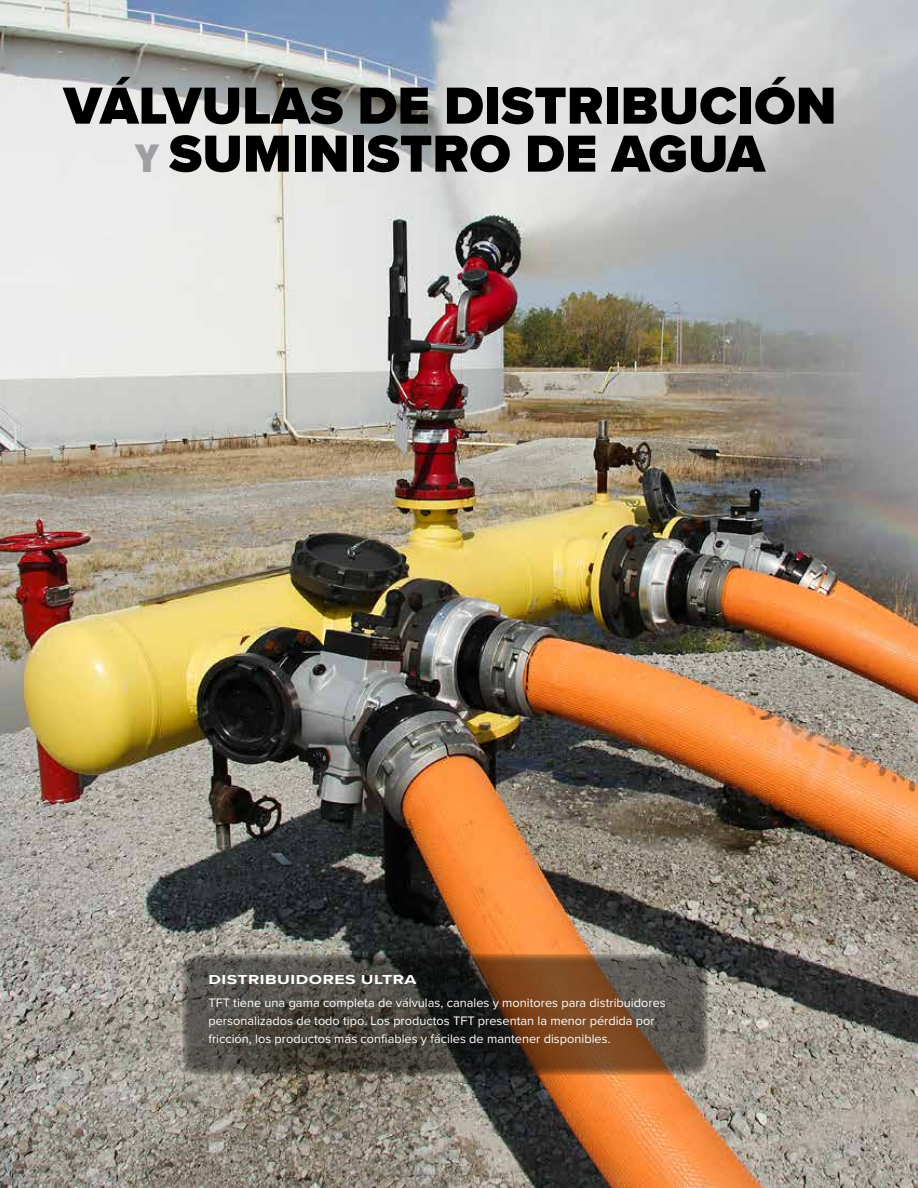
<style>
.page{position:relative;width:918px;height:1188px;background:#fff}
.page>*{position:absolute;margin:0;border:0;box-sizing:border-box;transform-origin:0 0}
.t1{font:900 54px/48px "Proxima Nova";letter-spacing:.005em;color:#000;text-align:center}
.t2{font:700 13.5px "Proxima Nova";letter-spacing:.025em;color:#fff;scale:1.3 1}
.t3{font:12.75px/18px "Proxima Nova";color:#fff}
.s1{font-family:"Proxima Nova Cond";font-size:41.25px;color:#9d9fa2}
</style>
<div class="page">
<img style="left:0;top:0;width:918px;height:1188px">
<svg style="left:182px;top:954px;width:527px;height:121px"></svg>
<h1 class="t1" style="left:64px;top:81px;width:774px">VÁLVULAS DE DISTRIBUCIÓN<br><span class="s1">Y</span> SUMINISTRO DE AGUA</h1>
<p class="t2" style="left:208px;top:970px;width:161px">DISTRIBUIDORES ULTRA</p>
<p class="t3" style="left:208px;top:993px;width:459px">TFT tiene una gama completa de válvulas, canales y monitores para distribuidores personalizados de todo tipo. Los productos TFT presentan la menor pérdida por fricción, los productos más confiables y fáciles de mantener disponibles.</p>
</div>
